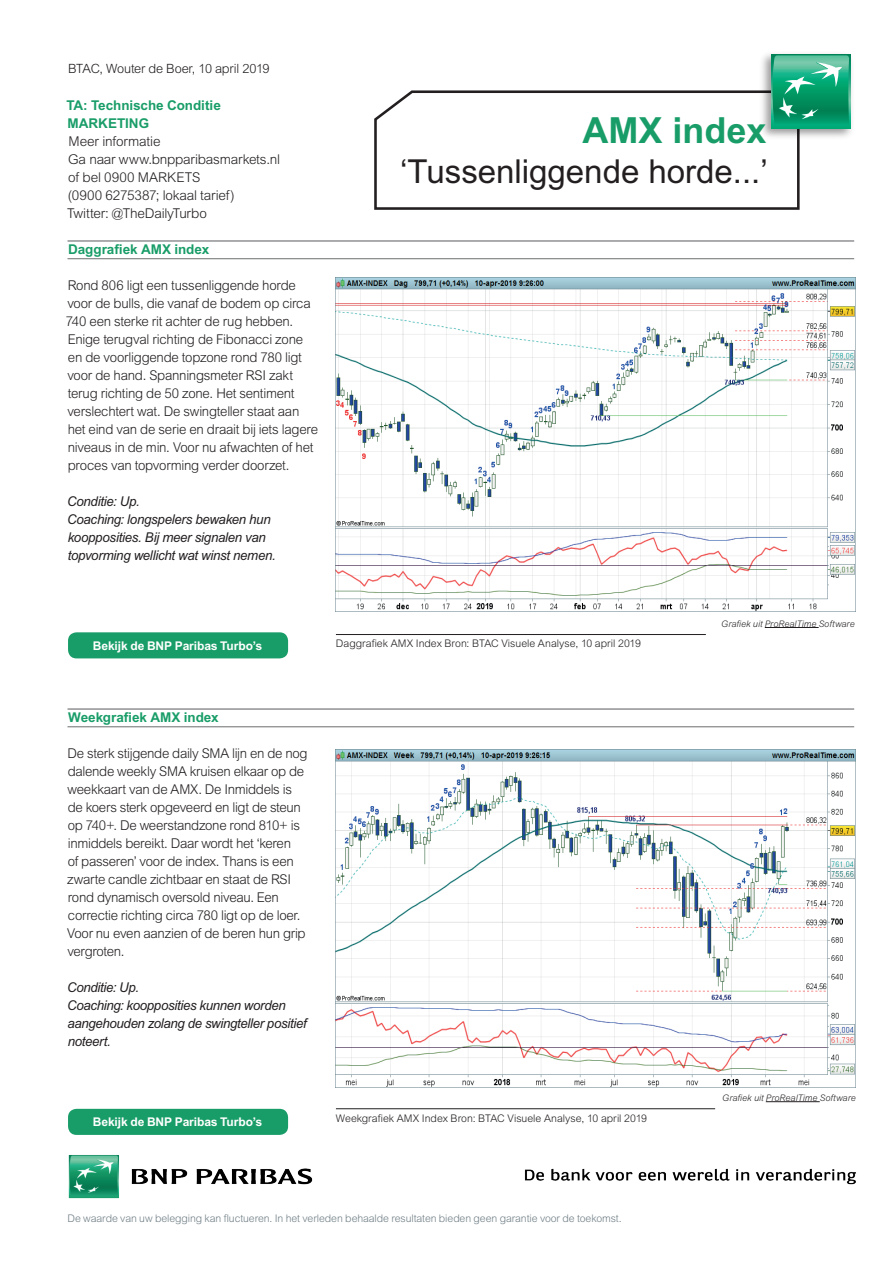
<style>
.page{position:relative;width:893px;height:1263px;background:#fff}
.page>*{position:absolute;margin:0;border:0;box-sizing:border-box;transform-origin:0 0}
.t1{font:700 36px "Arial MT Std";color:#199d68}
.t2{font:33px "Arial MT Std";color:#231f20}
.t3{font:300 13.5px/18px "Arial MT Std";letter-spacing:-.02em;color:#231f20}
.t4{font:italic 13.5px/18px "Arial MT Std";letter-spacing:-.02em;color:#231f20}
.t5{font:700 13.5px/18px "Arial MT Std";letter-spacing:-.005em;color:#199d68}
.t6{font:300 12.75px "Arial MT Std";letter-spacing:-.01em;color:#231f20}
.t7{font:700 12px "Arial MT Std";letter-spacing:-.01em;color:#fff}
.t8{font:300 10.5px "Arial MT Std";color:#231f20}
.t9{font:300 10.5px "Arial MT Std";letter-spacing:-.01em;color:#6f7e85}
.t10{font:italic 300 9px "Arial MT Std";letter-spacing:.005em;color:#231f20}
</style>
<div class="page">
<hr style="left:68px;top:240px;width:786px;height:2px;background:#6c6d70">
<hr style="left:68px;top:258px;width:786px;height:1px;background:#6c6d70">
<hr style="left:68px;top:708px;width:786px;height:2px;background:#6c6d70">
<hr style="left:68px;top:726px;width:786px;height:1px;background:#6c6d70">
<img style="left:336px;top:278px;width:519px;height:333px">
<img style="left:336px;top:749px;width:519px;height:338px">
<hr style="left:336px;top:634px;width:370px;height:1px;background:#231f20">
<hr style="left:336px;top:1108px;width:379px;height:1px;background:#231f20">
<div style="left:68px;top:632px;width:220px;height:26px;background:#199d68;border-radius:9px"></div>
<div style="left:68px;top:1109px;width:220px;height:26px;background:#199d68;border-radius:9px"></div>
<svg style="left:374px;top:90px;width:426px;height:120px"></svg>
<img style="left:756px;top:54px;width:96px;height:88px">
<svg style="left:771px;top:54px;width:80px;height:74px"></svg>
<svg style="left:772px;top:55px;width:77px;height:71px"></svg>
<hr style="left:765px;top:627px;width:54px;height:1px;background:#231f20">
<hr style="left:766px;top:1101px;width:54px;height:1px;background:#231f20">
<img style="left:525px;top:1168px;width:331px;height:17px">
<img style="left:68px;top:1155px;width:245px;height:44px">
<p class="t6" style="left:68px;top:62px;width:203px">BTAC, Wouter de Boer, 10 april 2019</p>
<p class="t5" style="left:66px;top:96px;width:156px">TA: Technische Conditie<br>MARKETING</p>
<p class="t3" style="left:67px;top:133px;width:214px">Meer informatie<br>Ga naar www.bnpparibasmarkets.nl of bel 0900 MARKETS<br>(0900 6275387; lokaal tarief)<br>Twitter: @TheDailyTurbo</p>
<p class="t5" style="left:68px;top:240px;width:143px">Daggrafiek AMX index</p>
<p class="t3" style="left:66px;top:277px;width:254px">Rond 806 ligt een tussenliggende horde voor de bulls, die vanaf de bodem op circa 740 een sterke rit achter de rug hebben.<br>Enige terugval richting de Fibonacci zone en de voorliggende topzone rond 780 ligt voor de hand. Spanningsmeter RSI zakt terug richting de 50 zone. Het sentiment verslechtert wat. De swingteller staat aan het eind van de serie en draait bij iets lagere niveaus in de min. Voor nu afwachten of het proces van topvorming verder doorzet.</p>
<p class="t4" style="left:67px;top:492px;width:210px">Conditie: Up.<br>Coaching: longspelers bewaken hun koopposities. Bij meer signalen van topvorming wellicht wat winst nemen.</p>
<h1 class="t1" style="left:582px;top:109px;width:186px">AMX index</h1>
<h2 class="t2" style="left:400px;top:152px;width:369px">‘Tussenliggende horde...’</h2>
<p class="t7" style="left:93px;top:639px;width:171px">Bekijk de BNP Paribas Turbo’s</p>
<p class="t8" style="left:336px;top:638px;width:306px">Daggrafiek AMX Index Bron: BTAC Visuele Analyse, 10 april 2019</p>
<p class="t10" style="left:721px;top:618px;width:135px">Grafiek uit ProRealTime Software</p>
<p class="t5" style="left:68px;top:708px;width:152px">Weekgrafiek AMX index</p>
<p class="t3" style="left:67px;top:744px;width:242px">De sterk stijgende daily SMA lijn en de nog dalende weekly SMA kruisen elkaar op de weekkaart van de AMX. De Inmiddels is de koers sterk opgeveerd en ligt de steun op 740+. De weerstandzone rond 810+ is inmiddels bereikt. Daar wordt het ‘keren<br>of passeren’ voor de index. Thans is een zwarte candle zichtbaar en staat de RSI rond dynamisch oversold niveau. Een correctie richting circa 780 ligt op de loer.<br>Voor nu even aanzien of de beren hun grip vergroten.</p>
<p class="t4" style="left:67px;top:978px;width:241px">Conditie: Up.<br>Coaching: koopposities kunnen worden aangehouden zolang de swingteller positief noteert.</p>
<p class="t7" style="left:93px;top:1115px;width:171px">Bekijk de BNP Paribas Turbo’s</p>
<p class="t8" style="left:336px;top:1112px;width:313px">Weekgrafiek AMX Index Bron: BTAC Visuele Analyse, 10 april 2019</p>
<p class="t10" style="left:722px;top:1092px;width:135px">Grafiek uit ProRealTime Software</p>
<p class="t9" style="left:68px;top:1212px;width:556px">De waarde van uw belegging kan fluctueren. In het verleden behaalde resultaten bieden geen garantie voor de toekomst.</p>
</div>
